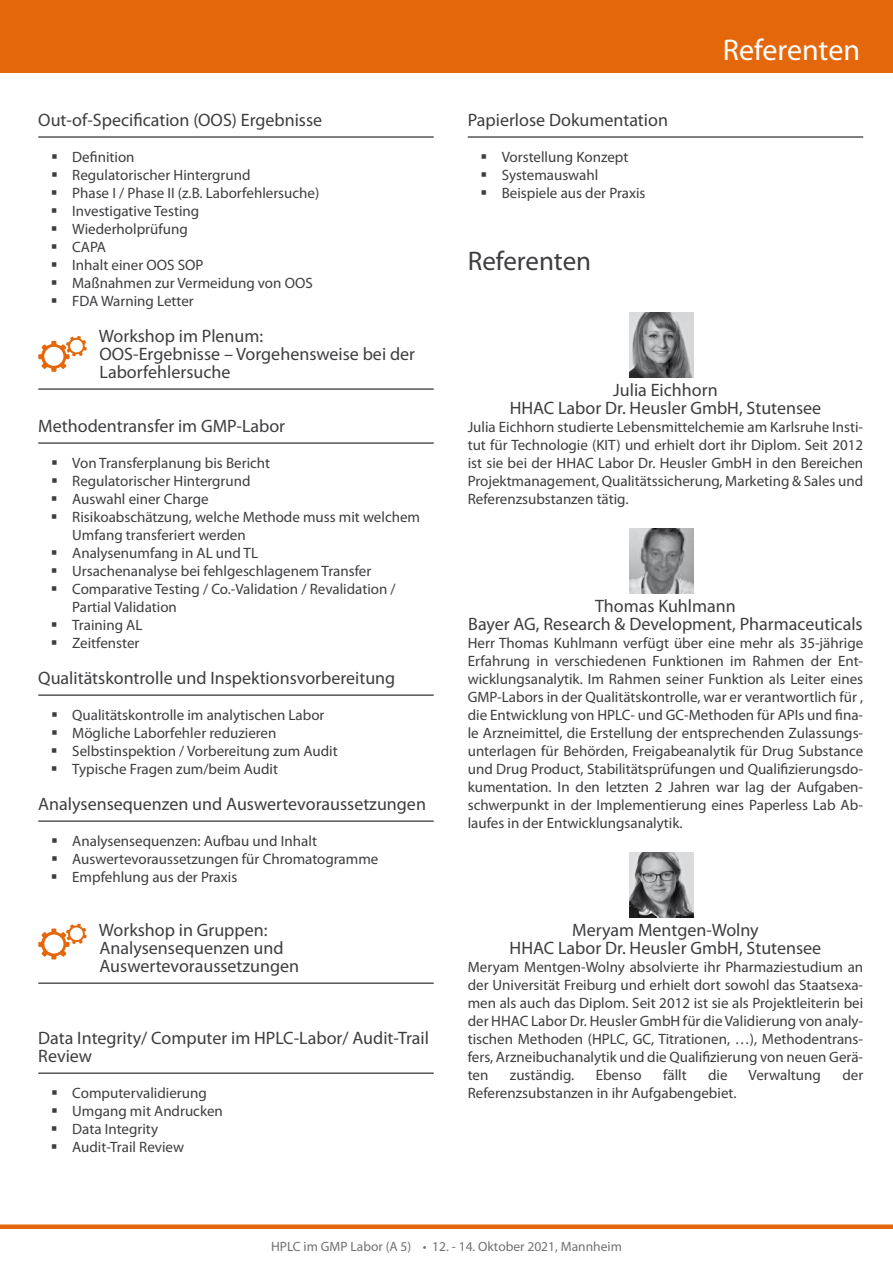
<style>
.page{position:relative;width:893px;height:1263px;background:#fff}
.page>*{position:absolute;margin:0;border:0;box-sizing:border-box;transform-origin:0 0}
.t1{font:30px "Myriad Pro";color:#fff}
.t2{font:27px "Myriad Pro";color:#3e3d40}
.t3{font:18px/18px "Myriad Pro";color:#3e3d40}
.t4{font:15px/18px "Myriad Pro";color:#3e3d40}
.t5{font:13.5px "Myriad Pro";color:#707172}
</style>
<div class="page">
<div style="left:0;top:0;width:893px;height:72px;background:#e4680b"></div>
<div style="left:0;top:1224px;width:893px;height:5px;background:#e4680b"></div>
<hr style="left:38px;top:137px;width:396px;height:1px;background:#000">
<hr style="left:38px;top:389px;width:396px;height:1px;background:#000">
<hr style="left:38px;top:443px;width:396px;height:1px;background:#000">
<hr style="left:38px;top:695px;width:396px;height:1px;background:#000">
<hr style="left:38px;top:821px;width:396px;height:1px;background:#000">
<hr style="left:38px;top:983px;width:396px;height:1px;background:#000">
<hr style="left:38px;top:1073px;width:396px;height:1px;background:#000">
<svg style="left:38px;top:336px;width:49px;height:36px"></svg>
<svg style="left:38px;top:923px;width:49px;height:36px"></svg>
<hr style="left:468px;top:137px;width:395px;height:1px;background:#000">
<img style="left:629px;top:313px;width:64px;height:64px">
<img style="left:629px;top:529px;width:64px;height:64px">
<img style="left:629px;top:853px;width:64px;height:64px">
<p class="t3" style="left:38px;top:111px;width:285px">Out-of-Specification (OOS) Ergebnisse</p>
<p class="t4" style="left:72px;top:148px;width:249px">Definition<br>Regulatorischer Hintergrund<br>Phase I / Phase II (z.B. Laborfehlersuche)<br>Investigative Testing<br>Wiederholprüfung<br>CAPA<br>Inhalt einer OOS SOP<br>Maßnahmen zur Vermeidung von OOS<br>FDA Warning Letter</p>
<p class="t3" style="left:99px;top:327px;width:318px">Workshop im Plenum:<br>OOS-Ergebnisse – Vorgehensweise bei der<br>Laborfehlersuche</p>
<p class="t3" style="left:38px;top:417px;width:248px">Methodentransfer im GMP-Labor</p>
<p class="t4" style="left:72px;top:454px;width:349px">Von Transferplanung bis Bericht<br>Regulatorischer Hintergrund<br>Auswahl einer Charge<br>Risikoabschätzung, welche Methode muss mit welchem<br>Umfang transferiert werden<br>Analysenumfang in AL und TL<br>Ursachenanalyse bei fehlgeschlagenem Transfer<br>Comparative Testing / Co.-Validation / Revalidation /<br>Partial Validation<br>Training AL<br>Zeitfenster</p>
<p class="t3" style="left:38px;top:669px;width:359px">Qualitätskontrolle und Inspektionsvorbereitung</p>
<p class="t4" style="left:72px;top:706px;width:267px">Qualitätskontrolle im analytischen Labor Mögliche Laborfehler reduzieren Selbstinspektion / Vorbereitung zum Audit Typische Fragen zum/beim Audit</p>
<p class="t3" style="left:38px;top:795px;width:389px">Analysensequenzen und Auswertevoraussetzungen</p>
<p class="t4" style="left:72px;top:832px;width:308px">Analysensequenzen: Aufbau und Inhalt<br>Auswertevoraussetzungen für Chromatogramme<br>Empfehlung aus der Praxis</p>
<p class="t3" style="left:99px;top:921px;width:202px">Workshop in Gruppen:<br>Analysensequenzen und<br>Auswertevoraussetzungen</p>
<p class="t3" style="left:38px;top:1029px;width:392px">Data Integrity/ Computer im HPLC-Labor/ Audit-Trail<br>Review</p>
<p class="t4" style="left:72px;top:1084px;width:152px">Computervalidierung<br>Umgang mit Andrucken<br>Data Integrity<br>Audit-Trail Review</p>
<p class="t3" style="left:468px;top:111px;width:202px">Papierlose Dokumentation</p>
<p class="t4" style="left:502px;top:148px;width:145px">Vorstellung Konzept<br>Systemauswahl<br>Beispiele aus der Praxis</p>
<h2 class="t2" style="left:468px;top:246px;width:125px">Referenten</h2>
<h1 class="t1" style="left:723px;top:33px;width:139px">Referenten</h1>
<p class="t3" style="left:510px;top:381px;width:313px;text-align:center">Julia Eichhorn<br>HHAC Labor Dr. Heusler GmbH, Stutensee</p>
<p class="t4" style="left:468px;top:418px;width:397px;text-align:justify">Julia Eichhorn studierte Lebensmittelchemie am Karlsruhe Insti&shy;tut für Technologie (KIT) und erhielt dort ihr Diplom. Seit 2012 ist sie bei der HHAC Labor Dr. Heusler GmbH in den Bereichen Projektmanagement, Qualitätssicherung, Marketing &amp; Sales und Referenzsubstanzen tätig.</p>
<p class="t3" style="left:468px;top:597px;width:396px;text-align:center">Thomas Kuhlmann<br>Bayer AG, Research &amp; Development, Pharmaceuticals</p>
<p class="t4" style="left:468px;top:634px;width:397px;text-align:justify">Herr Thomas Kuhlmann verfügt über eine mehr als 35-jährige Erfahrung in verschiedenen Funktionen im Rahmen der Ent&shy;wicklungsanalytik. Im Rahmen seiner Funktion als Leiter eines GMP-Labors in der Qualitätskontrolle, war er verantwortlich für , die Entwicklung von HPLC- und GC-Methoden für APIs und fina&shy;le Arzneimittel, die Erstellung der entsprechenden Zulassungs&shy;unterlagen für Behörden, Freigabeanalytik für Drug Substance und Drug Product, Stabilitätsprüfungen und Qualifizierungsdo&shy;kumentation. In den letzten 2 Jahren war lag der Aufgaben&shy;schwerpunkt in der Implementierung eines Paperless Lab Ab&shy;laufes in der Entwicklungsanalytik.</p>
<p class="t3" style="left:510px;top:921px;width:313px;text-align:center">Meryam Mentgen-Wolny<br>HHAC Labor Dr. Heusler GmbH, Stutensee</p>
<p class="t4" style="left:468px;top:958px;width:397px;text-align:justify">Meryam Mentgen-Wolny absolvierte ihr Pharmaziestudium an der Universität Freiburg und erhielt dort sowohl das Staatsexa&shy;men als auch das Diplom. Seit 2012 ist sie als Projektleiterin bei der HHAC Labor Dr. Heusler GmbH für die Validierung von analy&shy;tischen Methoden (HPLC, GC, Titrationen, …), Methodentrans&shy;fers, Arzneibuchanalytik und die Qualifizierung von neuen Gerä&shy;ten</p>
<p class="t4" style="left:510px;top:1066px;width:66px">zuständig.</p>
<p class="t4" style="left:596px;top:1066px;width:47px">Ebenso</p>
<p class="t4" style="left:663px;top:1066px;width:25px">fällt</p>
<p class="t4" style="left:708px;top:1066px;width:21px">die</p>
<p class="t4" style="left:749px;top:1066px;width:74px">Verwaltung</p>
<p class="t4" style="left:842px;top:1066px;width:22px">der</p>
<p class="t4" style="left:468px;top:1084px;width:270px">Referenzsubstanzen in ihr Aufgabengebiet.</p>
<p class="t5" style="left:271px;top:1239px;width:352px">HPLC im GMP Labor (A 5) • 12. - 14. Oktober 2021, Mannheim</p>
</div>
